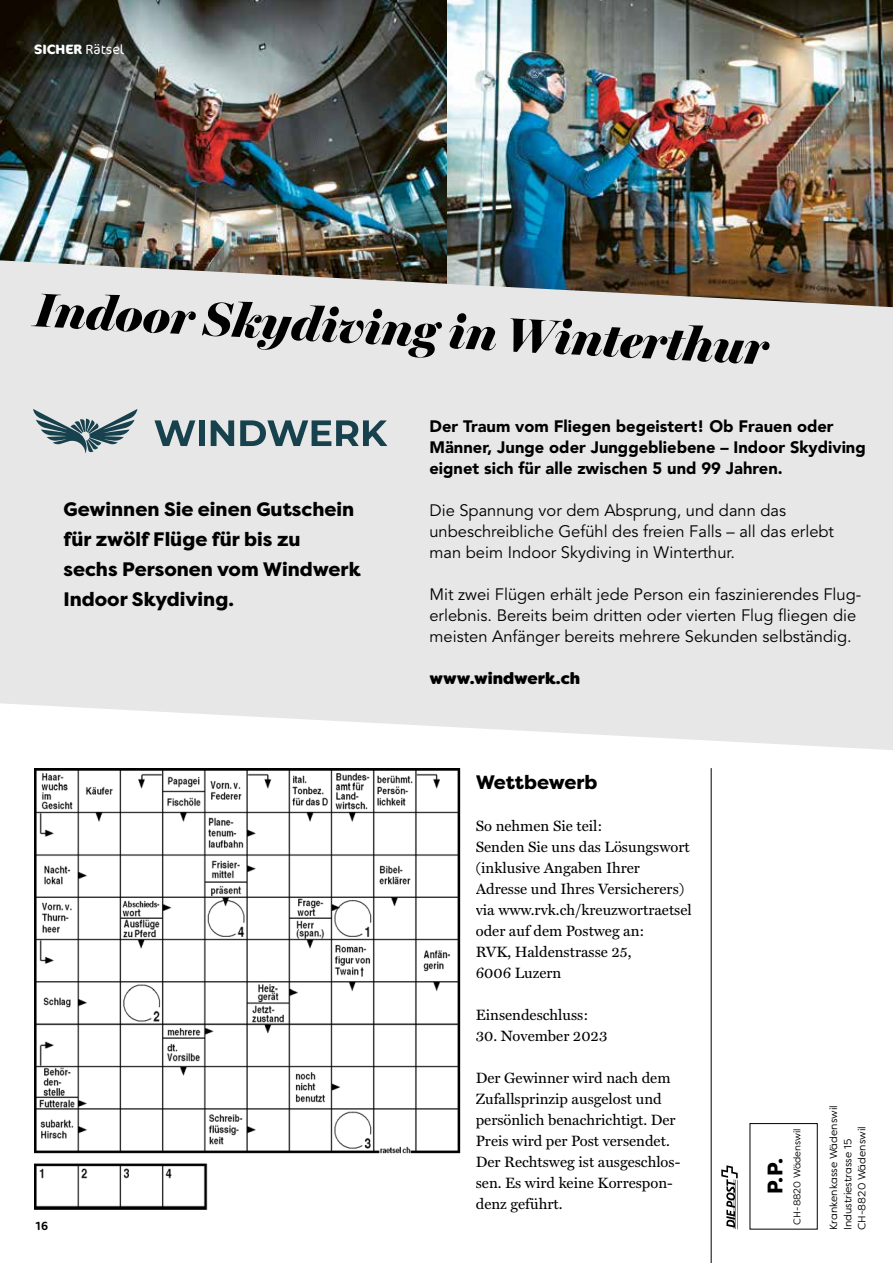
<style>
.page{position:relative;width:893px;height:1263px;background:#fff}
.page>*{position:absolute;margin:0;border:0;box-sizing:border-box;transform-origin:0 0}
.t1{font:italic 900 48px "Miller Banner";color:#000}
.t2{font:800 21px "Filson Pro";color:#000}
.t3{font:800 19.5px/30px "Filson Pro";color:#000}
.t4{font:16.5px/21px "Avenir LT Std";color:#000}
.t5{font:900 16.5px/21px "Avenir LT Std";color:#000}
.t6{font:800 16.5px "Filson Soft";color:#000}
.t7{font:15px/21px "Miller Text Roman";color:#000}
.t8{font:700 13.5px "Cocon Pro";color:#fff}
.t9{font:12px "Cocon Pro";color:#000}
.t10{font:10.5px/14.2px "Filson Pro";color:#000}
.t11{font:9.75px "Filson Pro";color:#000}
.s1{font-weight:300}
</style>
<div class="page">
<img style="left:0;top:0;width:893px;height:260px">
<img style="left:34px;top:769px;width:427px;height:440px">
<svg style="left:0;top:260px;width:893px;height:490px;background:#e0e0df"></svg>
<hr style="left:711px;top:768px;width:1px;height:495px;background:#000">
<svg style="left:33px;top:409px;width:104px;height:45px;background:#9faeb2"></svg>
<svg style="left:154px;top:420px;width:41px;height:26px"></svg>
<div style="left:199px;top:420px;width:6px;height:26px;background:#17424d"></div>
<svg style="left:211px;top:420px;width:23px;height:26px"></svg>
<svg style="left:240px;top:420px;width:147px;height:26px;background:#7b9197"></svg>
<div style="left:750px;top:1123px;width:68px;height:106px;border:1px solid #000"></div>
<svg style="left:721px;top:1165px;width:17px;height:64px"></svg>
<hr style="left:735px;top:1180px;width:1px;height:49px;background:#000">
<hr style="left:737px;top:1180px;width:1px;height:49px;background:#000">
<p class="t8" style="left:34px;top:40px;width:92px">SICHER <span class="s1">Rätsel</span></p>
<h1 class="t1" style="left:37px;top:280px;width:735px;rotate:3deg">Indoor Skydiving in Winterthur</h1>
<h3 class="t3" style="left:63px;top:494px;width:299px">Gewinnen Sie einen Gutschein für zwölf Flüge für bis zu<br>sechs Personen vom Windwerk<br>Indoor Skydiving.</h3>
<p class="t9" style="left:34px;top:1218px;width:16px">16</p>
<p class="t5" style="left:429px;top:416px;width:438px">Der Traum vom Fliegen begeistert! Ob Frauen oder<br>Männer, Junge oder Junggebliebene – Indoor Skydiving eignet sich für alle zwischen 5 und 99 Jahren.</p>
<p class="t4" style="left:429px;top:500px;width:406px">Die Spannung vor dem Absprung, und dann das unbeschreibliche Gefühl des freien Falls – all das erlebt man beim Indoor Skydiving in Winterthur.</p>
<p class="t4" style="left:429px;top:584px;width:433px">Mit zwei Flügen erhält jede Person ein faszinierendes Flug&shy;erlebnis. Bereits beim dritten oder vierten Flug fliegen die meisten Anfänger bereits mehrere Sekunden selbständig.</p>
<p class="t6" style="left:429px;top:668px;width:152px">www.windwerk.ch</p>
<h3 class="t3" style="left:476px;top:768px;width:123px">Wettbewerb</h3>
<p class="t7" style="left:476px;top:815px;width:217px">So nehmen Sie teil:<br>Senden Sie uns das Lösungswort (inklusive Angaben Ihrer<br>Adresse und Ihres Versicherers) via www.rvk.ch/kreuzwortraetsel oder auf dem Postweg an:<br>RVK, Haldenstrasse 25,<br>6006 Luzern</p>
<p class="t7" style="left:476px;top:1004px;width:114px">Einsendeschluss:</p>
<p class="t7" style="left:476px;top:1025px;width:133px">30. November 2023</p>
<p class="t7" style="left:476px;top:1067px;width:206px">Der Gewinner wird nach dem<br>Zufallsprinzip ausgelost und persönlich benachrichtigt. Der<br>Preis wird per Post versendet.<br>Der Rechtsweg ist ausgeschlos&shy;sen. Es wird keine Korrespon&shy;denz geführt.</p>
<h2 class="t2" style="left:762px;top:1194px;width:38px;rotate:-90deg">P.P.</h2>
<p class="t11" style="left:791px;top:1224px;width:98px;rotate:-90deg">CH-8820 Wädenswil</p>
<p class="t10" style="left:826px;top:1230px;width:126px;rotate:-90deg">Krankenkasse Wädenswil<br>Industriestrasse 15<br>CH-8820 Wädenswil</p>
</div>
